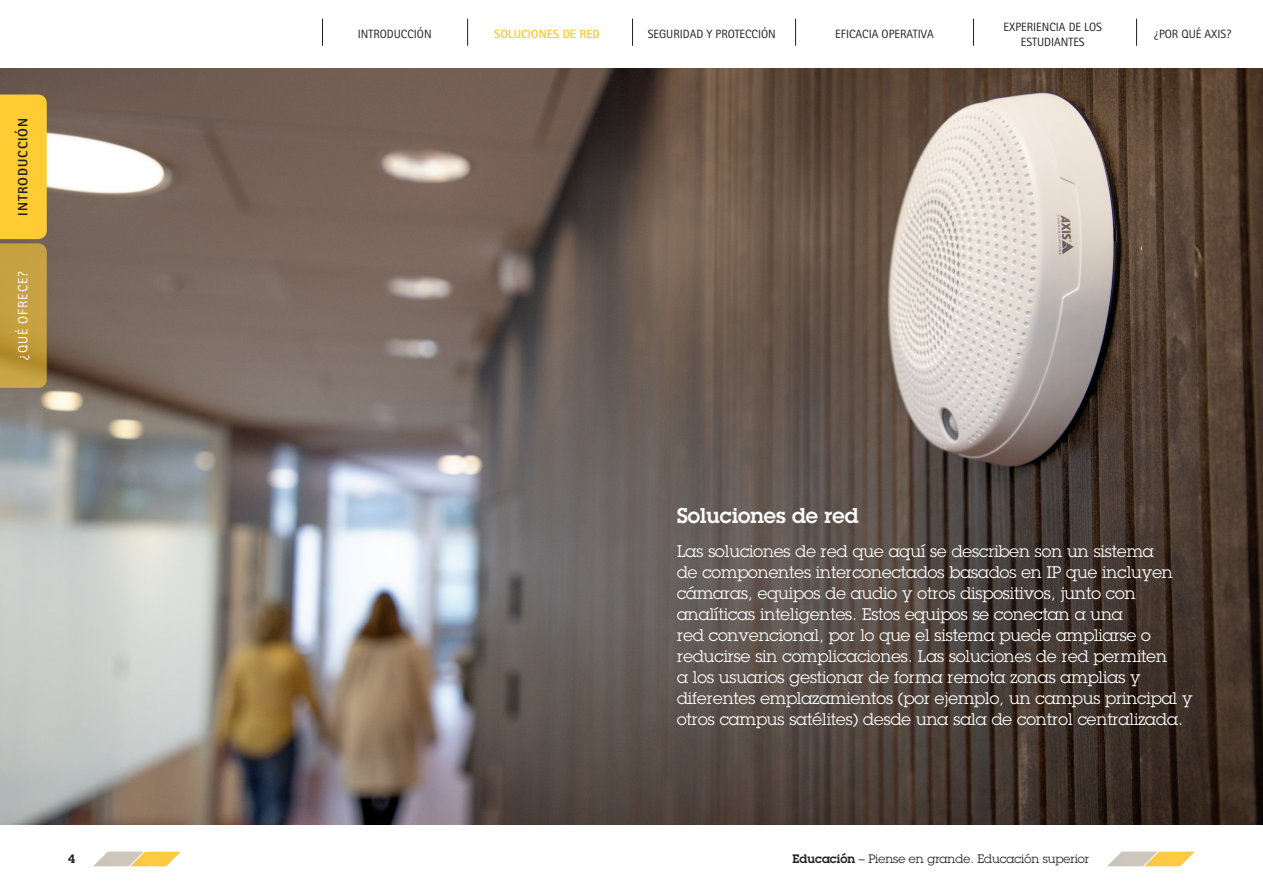
<style>
.page{position:relative;width:1263px;height:893px;background:#fff}
.page>*{position:absolute;margin:0;border:0;box-sizing:border-box;transform-origin:0 0}
.Ingress{font:600 21px "Lubalin Graph ECG";color:#fff}
.Ingress-2{font:16.5px/21px "Lubalin Graph ECG";color:#fff}
.Nav_pos_bold{font:800 13.5px "Rotis Sans Serif Pro";letter-spacing:.07em;color:#231f20}
.Nav_grey_reg{font:13.5px "Rotis Sans Serif Pro";letter-spacing:.07em;color:#fff}
.t1{font:12px/15px "Rotis Sans Serif Pro";color:#231f20;text-align:center}
.t2{font:12px "Lubalin Graph ECG";color:#231f20}
.t3{font:800 12px "Rotis Sans Serif Pro";color:#fecb2f}
.t4{font:600 12px "Lubalin Graph ECG";color:#231f20}
.s1{font-weight:600}
</style>
<div class="page">
<img style="left:0;top:68px;width:1263px;height:757px">
<svg style="left:93px;top:852px;width:88px;height:14px"></svg>
<svg style="left:1107px;top:852px;width:88px;height:14px"></svg>
<svg style="left:0;top:95px;width:47px;height:293px;background:#deb339"></svg>
<svg style="left:322px;top:19px;width:1px;height:27px"></svg>
<svg style="left:467px;top:19px;width:1px;height:27px"></svg>
<svg style="left:632px;top:19px;width:1px;height:27px"></svg>
<svg style="left:795px;top:19px;width:1px;height:27px"></svg>
<svg style="left:973px;top:19px;width:1px;height:27px"></svg>
<svg style="left:1136px;top:19px;width:1px;height:27px"></svg>
<p class="Nav_pos_bold" style="left:14px;top:216px;width:99px;rotate:-90deg">INTRODUCCIÓN</p>
<p class="Nav_grey_reg" style="left:15px;top:360px;width:90px;rotate:-90deg">¿QUÉ OFRECE?</p>
<p class="t1" style="left:1003px;top:19px;width:100px">EXPERIENCIA DE LOS<br>ESTUDIANTES</p>
<p class="t1" style="left:358px;top:27px;width:75px">INTRODUCCIÓN</p>
<p class="t3" style="left:494px;top:26px;width:107px">SOLUCIONES DE RED</p>
<p class="t1" style="left:648px;top:27px;width:129px">SEGURIDAD Y PROTECCIÓN</p>
<p class="t1" style="left:835px;top:27px;width:100px">EFICACIA OPERATIVA</p>
<p class="t1" style="left:1154px;top:27px;width:79px">¿POR QUÉ AXIS?</p>
<p class="Ingress" style="left:677px;top:502px;width:183px">Soluciones de red</p>
<p class="Ingress-2" style="left:677px;top:541px;width:517px">Las soluciones de red que aquí se describen son un sistema<br>de componentes interconectados basados en IP que incluyen cámaras, equipos de audio y otros dispositivos, junto con analíticas inteligentes. Estos equipos se conectan a una<br>red convencional, por lo que el sistema puede ampliarse o reducirse sin complicaciones. Las soluciones de red permiten<br>a los usuarios gestionar de forma remota zonas amplias y diferentes emplazamientos (por ejemplo, un campus principal y otros campus satélites) desde una sala de control centralizada.</p>
<p class="t4" style="left:68px;top:851px;width:8px">4</p>
<p class="t2" style="left:792px;top:851px;width:298px"><span class="s1">Educación</span> – Piense en grande. Educación superior</p>
</div>
